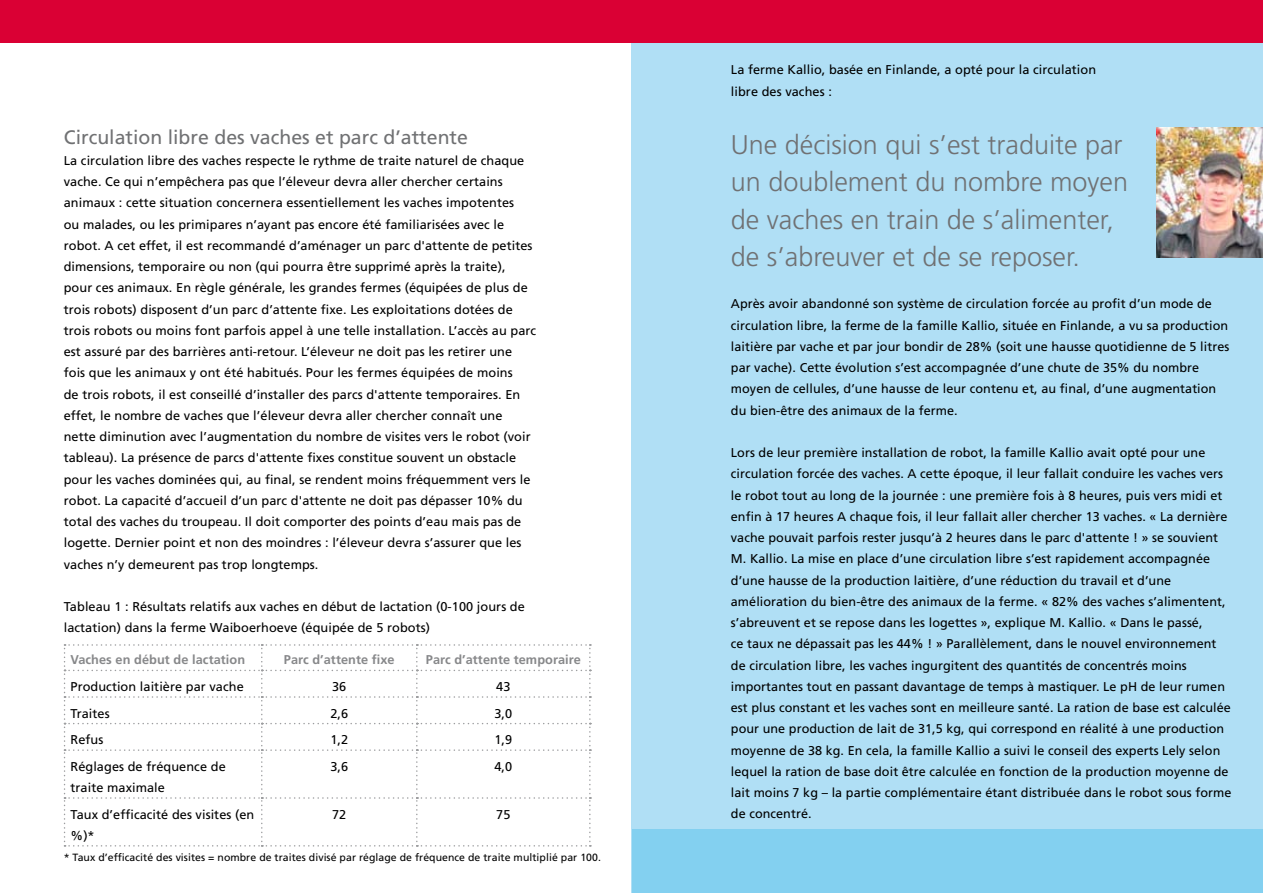
<style>
.page{position:relative;width:1263px;height:893px;background:#fff}
.page>*{position:absolute;margin:0;border:0;box-sizing:border-box;transform-origin:0 0}
.t1{font:300 27px/37.2px "Frutiger";color:#707173}
.t2{font:19.5px "Frutiger";color:#707173}
.t3{font:12.75px/21.3px "Frutiger";letter-spacing:.005em;color:#000}
.t4{font:700 12.75px "Frutiger";letter-spacing:.005em;color:#87888a}
.t5{font:10.5px "Frutiger";letter-spacing:.005em;color:#000}
</style>
<div class="page">
<div style="left:631px;top:34px;width:632px;height:859px;background:#b0dff5"></div>
<div style="left:0;top:0;width:1263px;height:43px;background:#da0034"></div>
<img style="left:1157px;top:128px;width:106px;height:130px">
<div style="left:632px;top:829px;width:631px;height:64px;background:#83d0f0"></div>
<svg style="left:64px;top:644px;width:527px;height:203px"></svg>
<h2 class="t2" style="left:64px;top:125px;width:406px">Circulation libre des vaches et parc d’attente</h2>
<p class="t3" style="left:64px;top:150px;width:474px">La circulation libre des vaches respecte le rythme de traite naturel de chaque vache. Ce qui n’empêchera pas que l’éleveur devra aller chercher certains animaux : cette situation concernera essentiellement les vaches impotentes<br>ou malades, ou les primipares n’ayant pas encore été familiarisées avec le robot. A cet effet, il est recommandé d’aménager un parc d'attente de petites dimensions, temporaire ou non (qui pourra être supprimé après la traite), pour ces animaux. En règle générale, les grandes fermes (équipées de plus de trois robots) disposent d’un parc d’attente fixe. Les exploitations dotées de trois robots ou moins font parfois appel à une telle installation. L’accès au parc est assuré par des barrières anti-retour. L’éleveur ne doit pas les retirer une fois que les animaux y ont été habitués. Pour les fermes équipées de moins<br>de trois robots, il est conseillé d’installer des parcs d'attente temporaires. En effet, le nombre de vaches que l’éleveur devra aller chercher connaît une nette diminution avec l’augmentation du nombre de visites vers le robot (voir tableau). La présence de parcs d'attente fixes constitue souvent un obstacle pour les vaches dominées qui, au final, se rendent moins fréquemment vers le robot. La capacité d’accueil d’un parc d'attente ne doit pas dépasser 10% du total des vaches du troupeau. Il doit comporter des points d’eau mais pas de logette. Dernier point et non des moindres : l’éleveur devra s’assurer que les vaches n’y demeurent pas trop longtemps.</p>
<p class="t3" style="left:64px;top:596px;width:463px">Tableau 1 : Résultats relatifs aux vaches en début de lactation (0-100 jours de lactation) dans la ferme Waiboerhoeve (équipée de 5 robots)</p>
<p class="t4" style="left:71px;top:652px;width:176px">Vaches en début de lactation</p>
<p class="t4" style="left:284px;top:652px;width:112px">Parc d’attente fixe</p>
<p class="t4" style="left:426px;top:652px;width:156px">Parc d’attente temporaire</p>
<p class="t3" style="left:71px;top:676px;width:175px">Production laitière par vache</p>
<p class="t3" style="left:332px;top:676px;width:16px">36</p>
<p class="t3" style="left:496px;top:676px;width:16px">43</p>
<p class="t3" style="left:71px;top:702px;width:41px">Traites</p>
<p class="t3" style="left:330px;top:702px;width:19px">2,6</p>
<p class="t3" style="left:494px;top:702px;width:19px">3,0</p>
<p class="t3" style="left:71px;top:729px;width:34px">Refus</p>
<p class="t3" style="left:330px;top:729px;width:19px">1,2</p>
<p class="t3" style="left:494px;top:729px;width:19px">1,9</p>
<p class="t3" style="left:71px;top:756px;width:157px">Réglages de fréquence de traite maximale</p>
<p class="t3" style="left:330px;top:756px;width:19px">3,6</p>
<p class="t3" style="left:494px;top:756px;width:19px">4,0</p>
<p class="t3" style="left:71px;top:803px;width:185px">Taux d’efficacité des visites (en %)*</p>
<p class="t3" style="left:332px;top:803px;width:16px">72</p>
<p class="t3" style="left:496px;top:803px;width:16px">75</p>
<p class="t5" style="left:64px;top:851px;width:539px">* Taux d’efficacité des visites = nombre de traites divisé par réglage de fréquence de traite multiplié par 100.</p>
<p class="t3" style="left:731px;top:59px;width:367px">La ferme Kallio, basée en Finlande, a opté pour la circulation libre des vaches :</p>
<h1 class="t1" style="left:731px;top:127px;width:399px">U ne décision qui s’est traduite par un doublement du nombre moyen de vaches en train de s’alimenter, de s’abreuver et de se reposer.</h1>
<p class="t3" style="left:731px;top:293px;width:500px">Après avoir abandonné son système de circulation forcée au profit d’un mode de circulation libre, la ferme de la famille Kallio, située en Finlande, a vu sa production laitière par vache et par jour bondir de 28% (soit une hausse quotidienne de 5 litres par vache). Cette évolution s’est accompagnée d’une chute de 35% du nombre moyen de cellules, d’une hausse de leur contenu et, au final, d’une augmentation du bien-être des animaux de la ferme.</p>
<p class="t3" style="left:731px;top:442px;width:502px">Lors de leur première installation de robot, la famille Kallio avait opté pour une circulation forcée des vaches. A cette époque, il leur fallait conduire les vaches vers le robot tout au long de la journée : une première fois à 8 heures, puis vers midi et enfin à 17 heures A chaque fois, il leur fallait aller chercher 13 vaches. « La dernière vache pouvait parfois rester jusqu’à 2 heures dans le parc d'attente ! » se souvient M. Kallio. La mise en place d’une circulation libre s’est rapidement accompagnée d’une hausse de la production laitière, d’une réduction du travail et d’une amélioration du bien-être des animaux de la ferme. « 82% des vaches s’alimentent, s’abreuvent et se repose dans les logettes », explique M. Kallio. « Dans le passé,<br>ce taux ne dépassait pas les 44% ! » Parallèlement, dans le nouvel environnement de circulation libre, les vaches ingurgitent des quantités de concentrés moins importantes tout en passant davantage de temps à mastiquer. Le pH de leur rumen est plus constant et les vaches sont en meilleure santé. La ration de base est calculée pour une production de lait de 31,5 kg, qui correspond en réalité à une production moyenne de 38 kg. En cela, la famille Kallio a suivi le conseil des experts Lely selon lequel la ration de base doit être calculée en fonction de la production moyenne de lait moins 7 kg – la partie complémentaire étant distribuée dans le robot sous forme de concentré.</p>
</div>
